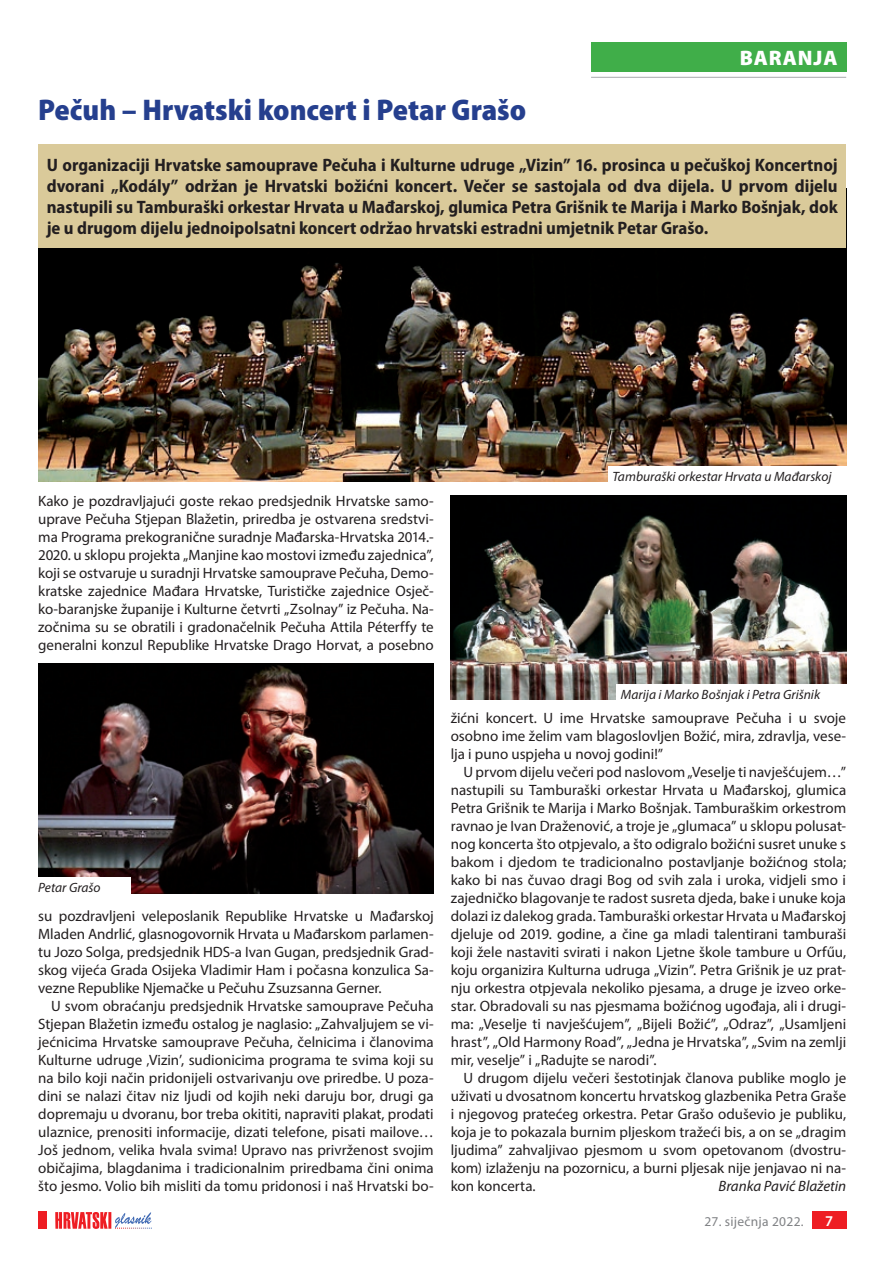
<style>
.page{position:relative;width:893px;height:1263px;background:#fff}
.page>*{position:absolute;margin:0;border:0;box-sizing:border-box;transform-origin:0 0}
.t1{font:900 semi-condensed 30px "Myriad Pro";color:#253f8e}
.t2{font:900 21px "Myriad Pro";letter-spacing:.04em;color:#fff}
.t3{font:700 semi-condensed 18px/21px "Myriad Pro";color:#231f20;text-align:justify}
.t4{font:15px/18px "Myriad Pro";color:#231f20;text-align:justify}
.t5{font:italic 15px "Myriad Pro";letter-spacing:-.005em;color:#231f20}
.t6{font:600 15px "Myriad Pro";color:#fff}
.t7{font:italic 13.5px "Myriad Pro";color:#231f20}
.t8{font:13.5px "Myriad Pro";letter-spacing:.02em;color:#808285}
</style>
<div class="page">
<div style="left:812px;top:1212px;width:34px;height:17px;background:#ee1d23"></div>
<svg style="left:55px;top:1212px;width:97px;height:17px"></svg>
<div style="left:38px;top:1212px;width:9px;height:17px;background:#ee1d23"></div>
<div style="left:591px;top:43px;width:255px;height:29px;background:#40ae49"></div>
<hr style="left:591px;top:77px;width:255px;height:1px;background:#a8a9ad">
<img style="left:38px;top:248px;width:808px;height:234px">
<div style="left:38px;top:145px;width:808px;height:103px;background:#daca9a"></div>
<img style="left:38px;top:664px;width:396px;height:230px">
<img style="left:451px;top:495px;width:395px;height:204px">
<div style="left:608px;top:466px;width:262px;height:20px;background:#fff"></div>
<div style="left:617px;top:685px;width:236px;height:19px;background:#fff"></div>
<div style="left:34px;top:877px;width:97px;height:19px;background:#fff"></div>
<h2 class="t2" style="left:740px;top:44px;width:99px">BARANJA</h2>
<h1 class="t1" style="left:38px;top:90px;width:489px">Pečuh – Hrvatski koncert i Petar Grašo</h1>
<p class="t3" style="left:47px;top:154px;width:792px">U organizaciji Hrvatske samouprave Pečuha i Kulturne udruge „Vizin” 16. prosinca u pečuškoj Koncertnoj dvorani „Kodály” održan je Hrvatski božićni koncert. Večer se sastojala od dva dijela. U prvom dijelu nastupili su Tamburaški orkestar Hrvata u Mađarskoj, glumica Petra Grišnik te Marija i Marko Bošnjak, dok je u drugom dijelu jednoipolsatni koncert održao hrvatski estradni umjetnik Petar Grašo.</p>
<p class="t4" style="left:38px;top:492px;width:397px">Kako je pozdravljajući goste rekao predsjednik Hrvatske samo&shy;uprave Pečuha Stjepan Blažetin, priredba je ostvarena sredstvi&shy;ma Programa prekogranične suradnje Mađarska-Hrvatska 2014.- 2020. u sklopu projekta „Manjine kao mostovi između zajednica”, koji se ostvaruje u suradnji Hrvatske samouprave Pečuha, Demo&shy;kratske zajednice Mađara Hrvatske, Turističke zajednice Osječ&shy;ko-baranjske županije i Kulturne četvrti „Zsolnay” iz Pečuha. Na&shy;zočnima su se obratili i gradonačelnik Pečuha Attila Péterffy te generalni konzul Republike Hrvatske Drago Horvat, a posebno</p>
<p class="t7" style="left:38px;top:879px;width:64px">Petar Grašo</p>
<p class="t4" style="left:38px;top:906px;width:397px">su pozdravljeni veleposlanik Republike Hrvatske u Mađarskoj Mladen Andrlić, glasnogovornik Hrvata u Mađarskom parlamen&shy;tu Jozo Solga, predsjednik HDS-a Ivan Gugan, predsjednik Grad&shy;skog vijeća Grada Osijeka Vladimir Ham i počasna konzulica Sa&shy;vezne Republike Njemačke u Pečuhu Zsuzsanna Gerner.</p>
<p class="t4" style="left:38px;top:996px;width:397px;text-indent:13px">U svom obraćanju predsjednik Hrvatske samouprave Pečuha Stjepan Blažetin između ostalog je naglasio: „Zahvaljujem se vi&shy;jećnicima Hrvatske samouprave Pečuha, čelnicima i članovima Kulturne udruge ‚Vizin’, sudionicima programa te svima koji su na bilo koji način pridonijeli ostvarivanju ove priredbe. U poza&shy;dini se nalazi čitav niz ljudi od kojih neki daruju bor, drugi ga dopremaju u dvoranu, bor treba okititi, napraviti plakat, prodati ulaznice, prenositi informacije, dizati telefone, pisati mailove… Još jednom, velika hvala svima! Upravo nas privrženost svojim običajima, blagdanima i tradicionalnim priredbama čini onima što jesmo. Volio bih misliti da tomu pridonosi i naš Hrvatski bo-</p>
<p class="t7" style="left:612px;top:468px;width:221px">Tamburaški orkestar Hrvata u Mađarskoj</p>
<p class="t7" style="left:621px;top:686px;width:201px">Marija i Marko Bošnjak i Petra Grišnik</p>
<p class="t4" style="left:451px;top:708px;width:397px">žićni koncert. U ime Hrvatske samouprave Pečuha i u svoje osobno ime želim vam blagoslovljen Božić, mira, zdravlja, vese&shy;lja i puno uspjeha u novoj godini!”</p>
<p class="t4" style="left:451px;top:762px;width:397px;text-indent:13px">U prvom dijelu večeri pod naslovom „Veselje ti navješćujem…” nastupili su Tamburaški orkestar Hrvata u Mađarskoj, glumica Petra Grišnik te Marija i Marko Bošnjak. Tamburaškim orkestrom ravnao je Ivan Draženović, a troje je „glumaca” u sklopu polusat&shy;nog koncerta što otpjevalo, a što odigralo božićni susret unuke s bakom i djedom te tradicionalno postavljanje božićnog stola; kako bi nas čuvao dragi Bog od svih zala i uroka, vidjeli smo i zajedničko blagovanje te radost susreta djeda, bake i unuke koja dolazi iz dalekog grada. Tamburaški orkestar Hrvata u Mađarskoj djeluje od 2019. godine, a čine ga mladi talentirani tamburaši koji žele nastaviti svirati i nakon Ljetne škole tambure u Orfűu, koju organizira Kulturna udruga „Vizin”. Petra Grišnik je uz prat&shy;nju orkestra otpjevala nekoliko pjesama, a druge je izveo orke&shy;star. Obradovali su nas pjesmama božićnog ugođaja, ali i drugi&shy;ma: „Veselje ti navješćujem”, „Bijeli Božić”, „Odraz”, „Usamljeni hrast”, „Old Harmony Road”, „Jedna je Hrvatska”, „Svim na zemlji mir, veselje” i „Radujte se narodi”.</p>
<p class="t4" style="left:451px;top:1068px;width:397px;text-indent:13px">U drugom dijelu večeri šestotinjak članova publike moglo je uživati u dvosatnom koncertu hrvatskog glazbenika Petra Graše i njegovog pratećeg orkestra. Petar Grašo oduševio je publiku, koja je to pokazala burnim pljeskom tražeći bis, a on se „dragim ljudima” zahvaljivao pjesmom u svom opetovanom (dvostru&shy;kom) izlaženju na pozornicu, a burni pljesak nije jenjavao ni na&shy;kon koncerta.</p>
<p class="t5" style="left:719px;top:1176px;width:129px">Branka Pavić Blažetin</p>
<p class="t8" style="left:704px;top:1213px;width:101px">27. siječnja 2022.</p>
<p class="t6" style="left:825px;top:1211px;width:10px">7</p>
</div>
